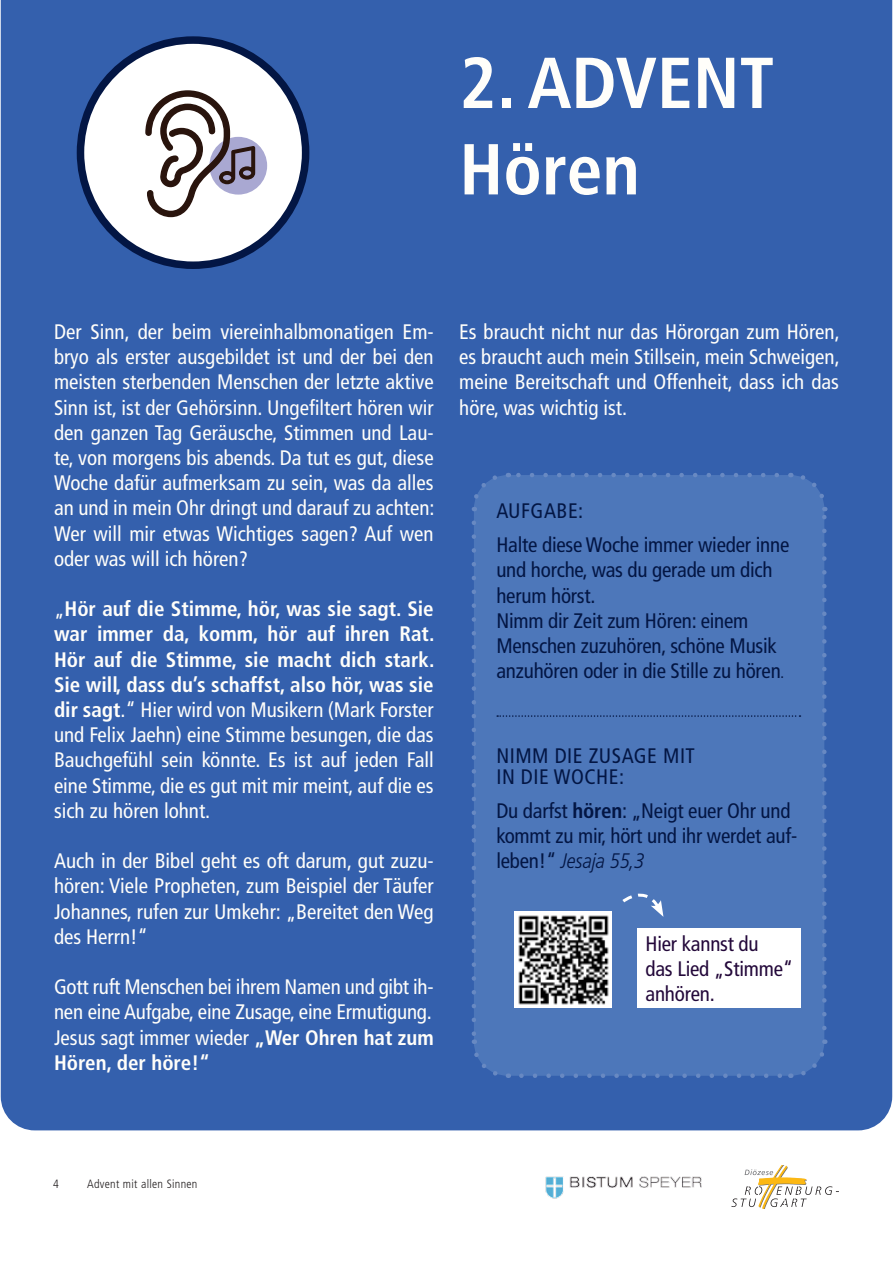
<style>
.page{position:relative;width:893px;height:1263px;background:#fff}
.page>*{position:absolute;margin:0;border:0;box-sizing:border-box;transform-origin:0 0}
.Titel{font:700 condensed 72px "Frutiger LT Pro";color:#fffefa}
.Fließtext{font:condensed 21px/25.2px "Frutiger LT Std";color:#fffefa;text-align:justify}
.Nimm{font:condensed 21px/25.2px "Frutiger LT Std";letter-spacing:-.01em;color:#031644}
.Fließtext-2{font:700 condensed 21px/25.2px "Frutiger LT Pro";color:#fffefa}
.t1{font:condensed 21px/25.2px "Frutiger LT Std";letter-spacing:-.01em;color:#23083a}
.Nimm-2{font:condensed 21px/21px "Frutiger LT Std";letter-spacing:.025em;color:#031644}
.Anregung{font:condensed 21px "Frutiger LT Std";letter-spacing:.025em;color:#031644}
.t2{font:300 condensed 12px "Frutiger LT Pro";letter-spacing:.025em;color:#231f20}
.s1{font-family:"Frutiger LT Pro";font-weight:700}
.s2{font-family:"Frutiger LT Std";font-weight:400}
.s3{font-size:15px}
.s4{font-family:"Frutiger LT Pro";font-weight:300;font-style:italic}
</style>
<div class="page">
<img style="left:545px;top:1176px;width:157px;height:23px">
<svg style="left:731px;top:1165px;width:108px;height:44px"></svg>
<div style="left:1px;top:0;width:891px;height:1130px;background:#3460ad"></div>
<svg style="left:80px;top:40px;width:226px;height:225px"></svg>
<svg style="left:97px;top:62px;width:197px;height:181px"></svg>
<div style="left:77px;top:36px;width:232px;height:233px;border:8px solid #031644;border-radius:50%"></div>
<svg style="left:470px;top:471px;width:358px;height:608px;background:#5a7fbb"></svg>
<p class="Titel" style="left:459px;top:40px;width:316px">2. ADVENT</p>
<p class="Titel" style="left:459px;top:127px;width:182px">Hören</p>
<p class="Fließtext" style="left:54px;top:319px;width:382px">Der Sinn, der beim viereinhalbmonatigen Em&shy;bryo als erster ausgebildet ist und der bei den meisten sterbenden Menschen der letzte aktive Sinn ist, ist der Gehörsinn. Ungefiltert hören wir den ganzen Tag Geräusche, Stimmen und Lau&shy;te, von morgens bis abends. Da tut es gut, diese Woche dafür aufmerksam zu sein, was da alles an und in mein Ohr dringt und darauf zu achten:<br>Wer will mir etwas Wichtiges sagen? Auf wen oder was will ich hören?</p>
<p class="Fließtext" style="left:54px;top:596px;width:382px">„<span class="s1">Hör auf die Stimme, hör, was sie sagt. Sie war immer da, komm, hör auf ihren Rat.<br>Hör auf die Stimme, sie macht dich stark.<br>Sie will, dass du’s schaffst, also hör, was sie dir sagt</span>.“ Hier wird von Musikern (Mark Forster und Felix Jaehn) eine Stimme besungen, die das Bauchgefühl sein könnte. Es ist auf jeden Fall eine Stimme, die es gut mit mir meint, auf die es sich zu hören lohnt.</p>
<p class="Fließtext" style="left:54px;top:848px;width:381px">Auch in der Bibel geht es oft darum, gut zuzu&shy;hören: Viele Propheten, zum Beispiel der Täufer Johannes, rufen zur Umkehr: „Bereitet den Weg des Herrn!“</p>
<p class="Fließtext" style="left:54px;top:974px;width:381px">Gott ruft Menschen bei ihrem Namen und gibt ih&shy;nen eine Aufgabe, eine Zusage, eine Ermutigung.</p>
<p class="Fließtext-2" style="left:54px;top:1025px;width:381px"><span class="s2">Jesus sagt immer wieder</span> „Wer Ohren hat zum<br>Hören, der höre!“</p>
<p class="Fließtext" style="left:459px;top:319px;width:382px">Es braucht nicht nur das Hörorgan zum Hören, es braucht auch mein Stillsein, mein Schweigen, meine Bereitschaft und Offenheit, dass ich das höre, was wichtig ist.</p>
<p class="Anregung" style="left:496px;top:499px;width:88px">AUFGABE:</p>
<p class="Nimm" style="left:496px;top:532px;width:294px">Halte diese Woche immer wieder inne und horche, was du gerade um dich herum hörst.</p>
<p class="Nimm" style="left:496px;top:608px;width:289px">Nimm dir Zeit zum Hören: einem<br>Menschen zuzuhören, schöne Musik anzuhören oder in die Stille zu hören<span class="s3">.</span></p>
<p class="Nimm-2" style="left:496px;top:746px;width:200px">NIMM DIE ZUSAGE MIT<br>IN DIE WOCHE:</p>
<p class="Nimm" style="left:496px;top:798px;width:302px">Du darfst <span class="s1">hören</span>: „Neigt euer Ohr und kommt zu mir, hört und ihr werdet auf&shy;leben!“ <span class="s4">Jesaja 55,3</span></p>
<p class="t1" style="left:645px;top:931px;width:149px">Hier kannst du<br>das Lied „Stimme“ anhören.</p>
<p class="t2" style="left:53px;top:1177px;width:7px">4</p>
<p class="t2" style="left:87px;top:1177px;width:112px">Advent mit allen Sinnen</p>
</div>
